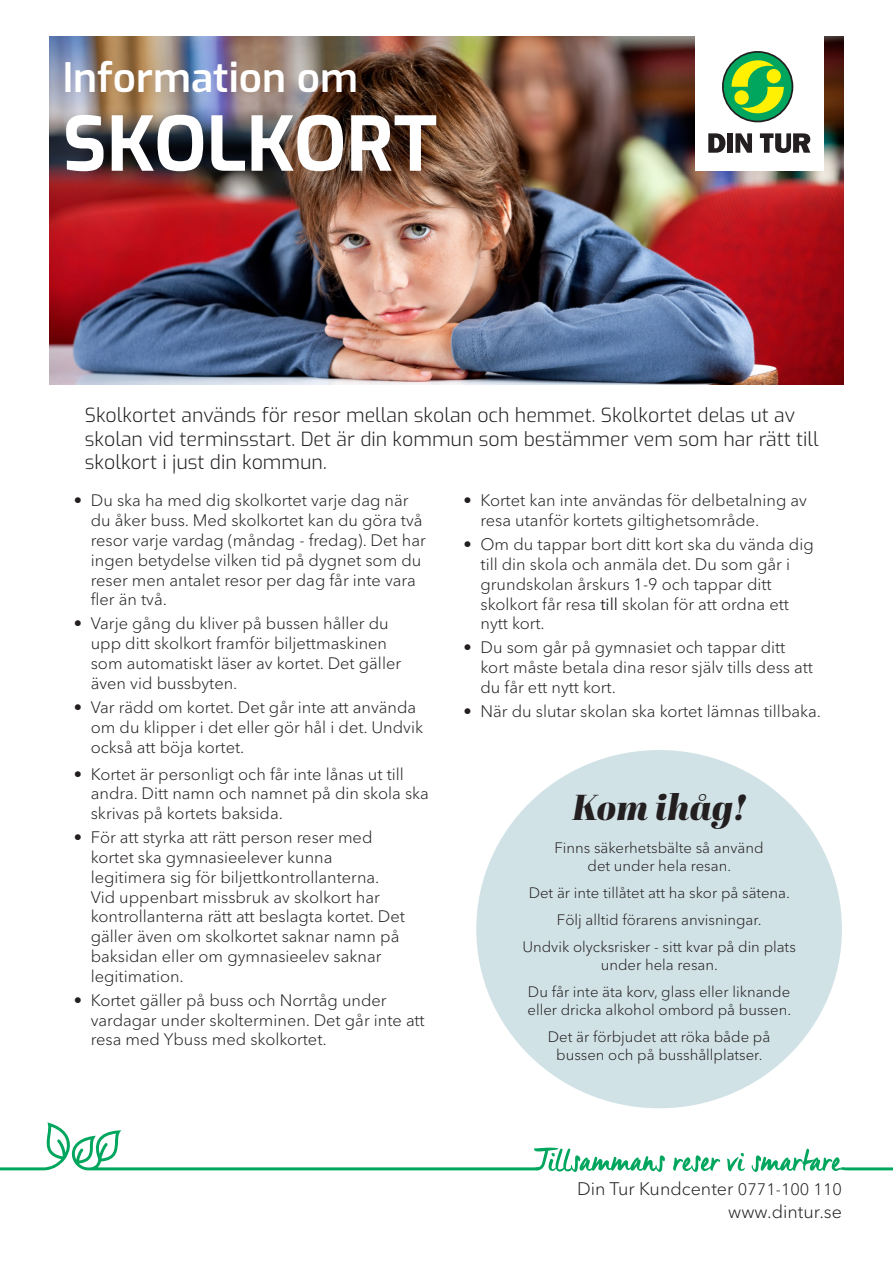
<style>
.page{position:relative;width:893px;height:1263px;background:#fff}
.page>*{position:absolute;margin:0;border:0;box-sizing:border-box;transform-origin:0 0}
.t1{font:700 75px "Exo";color:#fff}
.t2{font:600 40.5px "Exo";color:#fff}
.t3{font:italic 36px "Abril Fatface";color:#231f20}
.t4{font:300 19.5px/23.4px "Exo";color:#231f20}
.t5{font:300 18px "Avenir Next LT Pro";color:#231f20}
.t6{font:300 16.5px/19.8px "Avenir Next LT Pro";color:#231f20}
.t7{font:300 15px/18px "Avenir Next LT Pro";color:#231f20;text-align:center}
.s1{font-weight:400}
.s2{font-size:16.5px}
</style>
<div class="page">
<div style="left:476px;top:750px;width:366px;height:358px;background:#d1e2e6;border-radius:50%"></div>
<img style="left:49px;top:37px;width:795px;height:347px">
<svg style="left:673px;top:1155px;width:47px;height:17px"></svg>
<svg style="left:727px;top:1153px;width:18px;height:18px"></svg>
<svg style="left:752px;top:1149px;width:141px;height:23px"></svg>
<svg style="left:0;top:1122px;width:665px;height:50px"></svg>
<div style="left:695px;top:0;width:128px;height:170px;background:#fff"></div>
<svg style="left:735px;top:133px;width:17px;height:20px"></svg>
<svg style="left:760px;top:133px;width:50px;height:20px"></svg>
<svg style="left:708px;top:133px;width:17px;height:20px"></svg>
<div style="left:727px;top:133px;width:6px;height:20px;background:#231f20"></div>
<svg style="left:722px;top:51px;width:71px;height:71px"></svg>
<div style="left:724px;top:53px;width:68px;height:68px;background:#00a65d;border-radius:50%"></div>
<svg style="left:731px;top:53px;width:53px;height:68px"></svg>
<div style="left:767px;top:69px;width:14px;height:14px;background:#fff101;border-radius:50%"></div>
<p class="t2" style="left:63px;top:46px;width:297px">Information om</p>
<p class="t1" style="left:63px;top:87px;width:376px">SKOLKORT</p>
<p class="t4" style="left:85px;top:402px;width:735px">Skolkortet används för resor mellan skolan och hemmet. Skolkortet delas ut av skolan vid terminsstart. Det är din kommun som bestämmer vem som har rätt till skolkort i just din kommun.</p>
<p class="t6" style="left:91px;top:491px;width:337px;text-indent:-17px">• Du ska ha med dig skolkortet varje dag när du åker buss. Med skolkortet kan du göra två resor varje vardag (måndag - fredag). Det har ingen betydelse vilken tid på dygnet som du reser men antalet resor per dag får inte vara fler än två.</p>
<p class="t6" style="left:91px;top:614px;width:312px;text-indent:-17px">• Varje gång du kliver på bussen håller du upp ditt skolkort framför biljettmaskinen som automatiskt läser av kortet. Det gäller även vid bussbyten.</p>
<p class="t6" style="left:91px;top:697px;width:334px;text-indent:-17px">• Var rädd om kortet. Det går inte att använda om du klipper i det eller gör hål i det. Undvik också att böja kortet.</p>
<p class="t6" style="left:91px;top:764px;width:340px;text-indent:-17px">• Kortet är personligt och får inte lånas ut till andra. Ditt namn och namnet på din skola ska skrivas på kortets baksida.</p>
<p class="t6" style="left:91px;top:827px;width:316px;text-indent:-17px">• För att styrka att rätt person reser med kortet ska gymnasieelever kunna legitimera sig för biljettkontrollanterna.<br>Vid uppenbart missbruk av skolkort har kontrollanterna rätt att beslagta kortet. Det gäller även om skolkortet saknar namn på baksidan eller om gymnasieelev saknar legitimation.</p>
<p class="t6" style="left:91px;top:990px;width:335px;text-indent:-17px">• Kortet gäller på buss och Norrtåg under vardagar under skolterminen. Det går inte att resa med Ybuss med skolkortet.</p>
<p class="t6" style="left:480px;top:491px;width:328px;text-indent:-17px">• Kortet kan inte användas för delbetalning av resa utanför kortets giltighetsområde.</p>
<p class="t6" style="left:480px;top:535px;width:335px;text-indent:-17px">• Om du tappar bort ditt kort ska du vända dig till din skola och anmäla det. Du som går i grundskolan årskurs 1-9 och tappar ditt skolkort får resa <span class="s1">till</span> skolan för att ordna ett nytt kort.</p>
<p class="t6" style="left:480px;top:638px;width:334px;text-indent:-17px">• Du som går på gymnasiet och tappar ditt kort måste betala dina resor själv tills dess att du får ett nytt kort.</p>
<p class="t6" style="left:463px;top:701px;width:359px">• När du slutar skolan ska kortet lämnas tillbaka.</p>
<p class="t3" style="left:572px;top:781px;width:176px">Kom ihåg!</p>
<p class="t7" style="left:555px;top:839px;width:210px">Finns säkerhetsbälte så använd det under hela resan.</p>
<p class="t7" style="left:529px;top:884px;width:263px">Det är inte tillåtet att ha skor på sätena.</p>
<p class="t7" style="left:557px;top:911px;width:206px">Följ alltid förarens anvisningar.</p>
<p class="t7" style="left:522px;top:938px;width:275px">Undvik olycksrisker - sitt kvar på din plats under hela resan.</p>
<p class="t7" style="left:527px;top:983px;width:265px;text-align:left">Du får inte äta korv, glass eller liknande eller dricka alkohol ombord på bussen.</p>
<p class="t7" style="left:548px;top:1028px;width:224px">Det är förbjudet att röka både på bussen och på busshållplatser.</p>
<p class="t5" style="left:577px;top:1178px;width:266px">Din Tur Kundcenter <span class="s2">0771-100 110</span></p>
<p class="t5" style="left:728px;top:1200px;width:115px">www.dintur.se</p>
</div>
